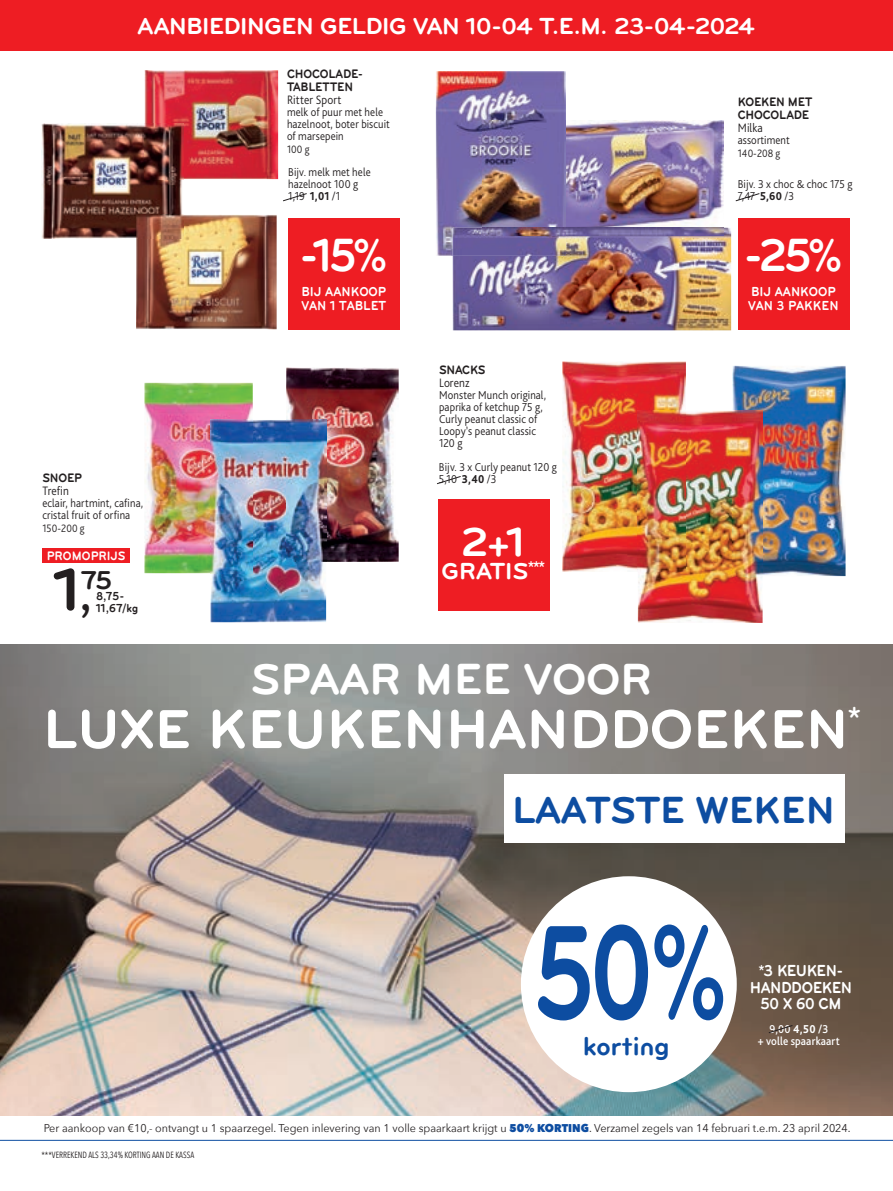
<style>
.page{position:relative;width:893px;height:1191px;background:#fff}
.page>*{position:absolute;margin:0;border:0;box-sizing:border-box;transform-origin:0 0}
.t1{font:138.75px "Bryant Bold Alt";color:#0d4da1;scale:.7 1}
.t2{font:61.95px "Bryant Bold Alt";color:#231f20}
.t3{font:57px "Bryant Bold Alt";letter-spacing:-.01em;color:#fff}
.t4{font:48px "Bryant Bold Alt";color:#fff;scale:.9 1}
.t5{font:45px "Bryant Bold Alt";letter-spacing:-.01em;color:#fff}
.t6{font:42.45px "Bryant Bold Alt";color:#fff}
.t7{font:39px "Bryant Bold Alt";letter-spacing:-.01em;color:#0d4da1}
.t8{font:27px "Bryant Bold Alt";letter-spacing:-.015em;color:#0d4da1}
.t9{font:24px "Bryant Bold Alt";letter-spacing:-.035em;color:#fff}
.t10{font:16.5px/16.5px "Bryant Bold Alt";letter-spacing:-.035em;color:#fff;text-align:center;scale:.9 1}
.t11{font:13.5px/13.5px "Bryant Bold Alt";color:#fff;scale:.9 1}
.t12{font:12.75px/13.5px "Bryant Bold Alt";letter-spacing:-.015em;color:#231f20;scale:.9 1}
.t13{font:300 12.75px "Bliss Pro";letter-spacing:.01em;color:#231f20;scale:.9 1}
.t14{font:12.75px "Bryant Bold Alt";color:#fff;scale:.9 1}
.t15{font:300 12px/12px "Bliss Pro";letter-spacing:.01em;color:#231f20;scale:.9 1}
.t16{font:500 12px/12px "Bliss Pro";letter-spacing:.015em;color:#fff;text-align:center;scale:.9 1}
.t17{font:12px/12px "Bryant Bold Alt";letter-spacing:-.005em;color:#231f20;scale:.9 1}
.t18{font:11.25px "Avenir Next";color:#231f20;scale:.96 1}
.t19{font:300 11.25px "Bliss Pro";color:#231f20;scale:.9 1}
.t20{font:9px "Avenir Next Condensed";color:#231f20;scale:.92 1}
.s1{font-weight:800}
.s2{font-size:45.9px}
.s3{font-weight:800;color:#0d4da1}
</style>
<div class="page">
<img style="left:0;top:644px;width:893px;height:471px">
<img style="left:566px;top:120px;width:158px;height:108px">
<img style="left:145px;top:70px;width:133px;height:109px">
<img style="left:41px;top:123px;width:142px;height:116px">
<img style="left:145px;top:123px;width:38px;height:56px">
<img style="left:136px;top:215px;width:141px;height:114px">
<img style="left:136px;top:215px;width:47px;height:24px">
<img style="left:436px;top:71px;width:130px;height:185px">
<img style="left:453px;top:228px;width:278px;height:102px">
<img style="left:453px;top:228px;width:113px;height:28px">
<img style="left:286px;top:367px;width:113px;height:195px">
<img style="left:144px;top:383px;width:109px;height:190px">
<img style="left:210px;top:420px;width:116px;height:202px">
<img style="left:286px;top:420px;width:40px;height:142px">
<img style="left:210px;top:420px;width:43px;height:153px">
<img style="left:562px;top:361px;width:124px;height:211px">
<img style="left:732px;top:366px;width:113px;height:210px">
<img style="left:638px;top:410px;width:124px;height:213px">
<img style="left:732px;top:410px;width:30px;height:166px">
<svg style="left:768px;top:1024px;width:25px;height:9px"></svg>
<div style="left:0;top:0;width:893px;height:50px;background:#ee1d23"></div>
<div style="left:42px;top:548px;width:88px;height:15px;background:#ee1d23"></div>
<svg style="left:283px;top:193px;width:24px;height:9px"></svg>
<svg style="left:735px;top:193px;width:25px;height:9px"></svg>
<svg style="left:437px;top:476px;width:24px;height:8px"></svg>
<div style="left:438px;top:500px;width:111px;height:111px;background:#ee1d23"></div>
<div style="left:288px;top:218px;width:112px;height:111px;background:#ee1d23"></div>
<div style="left:738px;top:218px;width:111px;height:111px;background:#ee1d23"></div>
<hr style="left:0;top:1139px;width:893px;height:1px;background:#0d4da1">
<div style="left:521px;top:876px;width:216px;height:216px;background:#fff;border-radius:50%"></div>
<div style="left:504px;top:774px;width:341px;height:68px;background:#fff"></div>
<h3 class="t9" style="left:138px;top:13px;width:619px">AANBIEDINGEN GELDIG VAN 10-04 T.E.M. 23-04-2024</h3>
<p class="t12" style="left:287px;top:67px;width:86px">CHOCOLADE-<br>TABLETTEN</p>
<p class="t13" style="left:287px;top:92px;width:62px">Ritter Sport</p>
<p class="t15" style="left:287px;top:106px;width:116px">melk of puur met hele hazelnoot, boter biscuit of marsepein</p>
<p class="t19" style="left:287px;top:142px;width:27px">100 g</p>
<p class="t12" style="left:738px;top:95px;width:84px">KOEKEN MET<br>CHOCOLADE</p>
<p class="t13" style="left:738px;top:120px;width:29px">Milka</p>
<p class="t15" style="left:738px;top:134px;width:59px">assortiment</p>
<p class="t19" style="left:738px;top:146px;width:49px">140-208 g</p>
<p class="t15" style="left:288px;top:166px;width:93px">Bijv. melk met hele hazelnoot 100 g<br>1,19 <span class="s1">1,01</span> /1</p>
<p class="t15" style="left:738px;top:177px;width:129px">Bijv. 3 x choc &amp; choc 175 g<br>7,47 <span class="s1">5,60</span> /3</p>
<p class="t12" style="left:42px;top:471px;width:45px">SNOEP</p>
<p class="t13" style="left:42px;top:483px;width:31px">Trefin</p>
<p class="t15" style="left:42px;top:497px;width:113px">eclair, hartmint, cafina, cristal fruit of orfina</p>
<p class="t19" style="left:42px;top:521px;width:48px">150-200 g</p>
<p class="t14" style="left:47px;top:549px;width:89px">PROMOPRIJS</p>
<h2 class="t2" style="left:54px;top:555px;width:41px">1<span class="s2">,</span></h2>
<p class="t17" style="left:96px;top:590px;width:48px;text-indent:-15px"><sup>75</sup>8,75-<br>11,67/kg</p>
<h3 class="t4" style="left:299px;top:229px;width:99px">-15%</h3>
<p class="t11" style="left:301px;top:285px;width:96px">BIJ AANKOOP<br>VAN 1 TABLET</p>
<p class="t12" style="left:439px;top:363px;width:53px">SNACKS</p>
<p class="t13" style="left:439px;top:374px;width:35px">Lorenz</p>
<p class="t15" style="left:439px;top:388px;width:120px">Monster Munch original, paprika of ketchup 75 g,<br>Curly peanut classic of<br>Loopy’s peanut classic<br>120 g</p>
<p class="t15" style="left:439px;top:460px;width:133px">Bijv. 3 x Curly peanut 120 g<br>5,10 <span class="s1">3,40</span> /3</p>
<h3 class="t6" style="left:461px;top:518px;width:67px">2+1</h3>
<h3 class="t9" style="left:442px;top:557px;width:105px">GRATIS<sup>***</sup></h3>
<h3 class="t4" style="left:743px;top:229px;width:111px">-25%</h3>
<p class="t11" style="left:748px;top:285px;width:102px">BIJ AANKOOP<br>VAN 3 PAKKEN</p>
<h3 class="t5" style="left:251px;top:654px;width:403px">SPAAR MEE VOOR</h3>
<h3 class="t3" style="left:42px;top:697px;width:820px">LUXE KEUKENHANDDOEKEN<sup>*</sup></h3>
<h3 class="t7" style="left:512px;top:788px;width:325px">LAATSTE WEKEN</h3>
<h1 class="t1" style="left:534px;top:895px;width:278px">50%</h1>
<h3 class="t8" style="left:583px;top:1030px;width:88px">korting</h3>
<h3 class="t10" style="left:750px;top:962px;width:115px">*3 KEUKEN-<br>HANDDOEKEN<br>50 X 60 CM</h3>
<p class="t16" style="left:758px;top:1022px;width:93px">9,00 <span class="s1">4,50</span> /3<br>+ volle spaarkaart</p>
<p class="t18" style="left:44px;top:1119px;width:842px">Per aankoop van €10,- ontvangt u 1 spaarzegel. Tegen inlevering van 1 volle spaarkaart krĳgt u <span class="s3">50% KORTING</span>. Verzamel zegels van 14 februari t.e.m. 23 april 2024.</p>
<p class="t20" style="left:41px;top:1146px;width:168px">***VERREKEND ALS 33,34% KORTING AAN DE KASSA</p>
</div>
